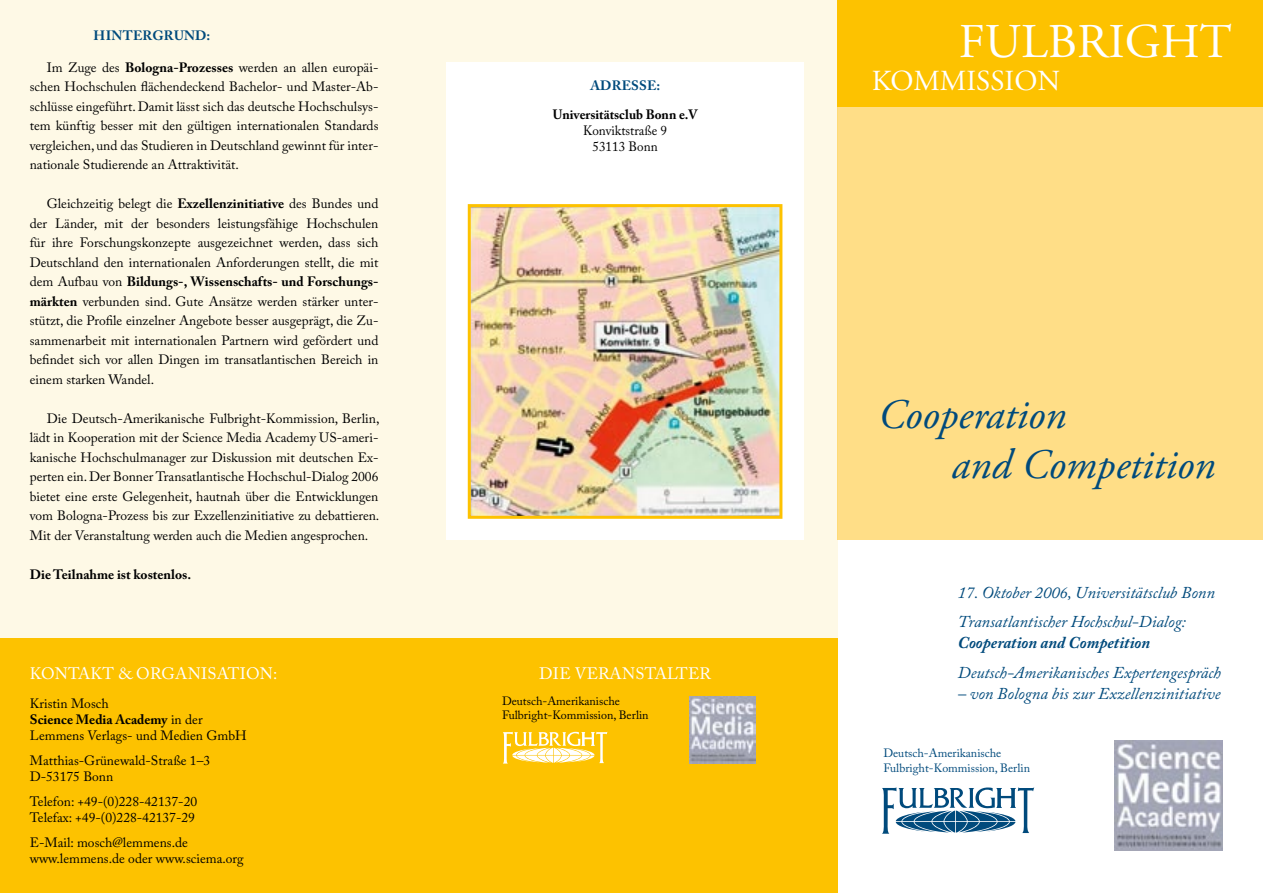
<style>
.page{position:relative;width:1263px;height:893px;background:#fff}
.page>*{position:absolute;margin:0;border:0;box-sizing:border-box;transform-origin:0 0}
.t1{font:48.45px "Adobe Garamond Pro";color:#fff}
.t2{font:italic 42px/50.4px "Adobe Garamond Pro";color:#004a7c}
.t3{font:29.1px "Adobe Garamond Pro";color:#fff}
.t4{font:italic 16.5px/29.5px "Adobe Caslon Pro";color:#004a7c}
.t5{font:16.5px "Adobe Caslon Pro";letter-spacing:.015em;color:#fff}
.t6{font:italic 700 16.5px "Adobe Caslon Pro";color:#004a7c}
.t7{font:13.5px/19.5px "Adobe Caslon Pro";color:#000}
.t8{font:700 13.5px "Adobe Caslon Pro";color:#000}
.t9{font:700 13.5px "Adobe Caslon Pro";letter-spacing:.015em;color:#004a7c}
.t10{font:12px/14.4px "Adobe Caslon Pro";color:#000}
.t11{font:12px/14.4px "Adobe Caslon Pro";color:#004a7c}
.s1{font-weight:700}
</style>
<div class="page">
<div style="left:838px;top:0;width:425px;height:122px;background:#fdc200"></div>
<div style="left:838px;top:107px;width:425px;height:433px;background:#ffde87"></div>
<img style="left:1114px;top:741px;width:108px;height:109px">
<div style="left:0;top:0;width:838px;height:638px;background:#fef9e6"></div>
<div style="left:0;top:638px;width:838px;height:255px;background:#fdc200"></div>
<svg style="left:503px;top:732px;width:104px;height:32px"></svg>
<img style="left:689px;top:696px;width:67px;height:67px">
<div style="left:446px;top:63px;width:358px;height:477px;background:#fff"></div>
<img style="left:472px;top:208px;width:306px;height:307px">
<div style="left:468px;top:204px;width:314px;height:315px;border:3px solid #fdc200"></div>
<svg style="left:882px;top:787px;width:152px;height:47px"></svg>
<p class="t9" style="left:94px;top:27px;width:118px">Hintergrund:</p>
<p class="t7" style="left:30px;top:58px;width:350px;text-align:justify;text-indent:17px">Im Zuge des <span class="s1">Bologna-Prozesses</span> werden an allen europäi&shy;schen Hochschulen flächendeckend Bachelor- und Master-Ab&shy;schlüsse eingeführt. Damit lässt sich das deutsche Hochschulsys&shy;tem künftig besser mit den gültigen internationalen Standards vergleichen, und das Studieren in Deutschland gewinnt für inter&shy;nationale Studierende an Attraktivität.</p>
<p class="t7" style="left:30px;top:194px;width:350px;text-align:justify;text-indent:17px">Gleichzeitig belegt die <span class="s1">Exzellenzinitiative</span> des Bundes und der Länder, mit der besonders leistungsfähige Hochschulen für ihre Forschungskonzepte ausgezeichnet werden, dass sich Deutschland den internationalen Anforderungen stellt, die mit dem Aufbau von <span class="s1">Bildungs-, Wissenschafts- und Forschungs&shy;märkten</span> verbunden sind. Gute Ansätze werden stärker unter&shy;stützt, die Profile einzelner Angebote besser ausgeprägt, die Zu&shy;sammenarbeit mit internatio-nalen Partnern wird gefördert und befindet sich vor allen Dingen im transatlantischen Bereich in einem starken Wandel.</p>
<p class="t7" style="left:30px;top:409px;width:351px;text-align:justify;text-indent:17px">Die Deutsch-Amerikanische Fulbright-Kommission, Berlin, lädt in Koopera-tion mit der Science Media Academy US-ameri&shy;kanische Hoch-schulmanager zur Diskussion mit deutschen Ex&shy;perten ein. Der Bonner Transatlantische Hochschul-Dialog 2006 bietet eine erste Gelegenheit, hautnah über die Entwicklungen vom Bologna-Prozess bis zur Exzellenzinitiative zu debattieren.<br>Mit der Veranstaltung werden auch die Medien angesprochen.</p>
<p class="t8" style="left:30px;top:566px;width:163px">Die Teilnahme ist kostenlos.</p>
<p class="t9" style="left:590px;top:77px;width:72px">AdreSSE:</p>
<p class="t8" style="left:553px;top:106px;width:146px">Universitätsclub Bonn e.V</p>
<p class="t7" style="left:583px;top:122px;width:86px;line-height:16.2px;text-align:center">Konviktstraße 9<br>53113 Bonn</p>
<p class="t5" style="left:30px;top:663px;width:51px">Kontakt</p>
<p class="t5" style="left:118px;top:663px;width:93px">&amp; Organisati</p>
<p class="t5" style="left:246px;top:663px;width:33px">on:</p>
<p class="t5" style="left:539px;top:663px;width:108px">Die Veranstalte</p>
<p class="t5" style="left:699px;top:663px;width:13px">r</p>
<p class="t7" style="left:30px;top:695px;width:218px;line-height:16.2px">Kristin Mosch<br><span class="s1">Science Media Academy</span> in der<br>Lemmens Verlags- und Medien GmbH</p>
<p class="t7" style="left:30px;top:752px;width:182px;line-height:16.2px">Matthias-Grünewald-Straße 1–3<br>D-53175 Bonn</p>
<p class="t7" style="left:30px;top:793px;width:169px;line-height:16.2px">Telefon: +49-(0)228-42137-20<br>Telefax: +49-(0)228-42137-29</p>
<p class="t7" style="left:30px;top:834px;width:215px;line-height:16.2px">E-Mail: mosch@lemmens.de www.lemmens.de oder www.sciema.org</p>
<p class="t10" style="left:502px;top:694px;width:148px">Deutsch-Amerikanische<br>Fulbright-Kommission, Berlin</p>
<h1 class="t1" style="left:959px;top:12px;width:274px">FULBRIGHT</h1>
<h3 class="t3" style="left:872px;top:63px;width:190px">KOMMISSION</h3>
<h2 class="t2" style="left:952px;top:391px;width:265px;text-indent:-74px">Cooperation<br>and Competition</h2>
<p class="t4" style="left:958px;top:577px;width:259px">17. Oktober 2006, Universitätsclub Bonn<br>Transatlantischer Hochschul-Dialog:</p>
<p class="t6" style="left:958px;top:633px;width:194px">Cooperation and Competition</p>
<p class="t4" style="left:958px;top:657px;width:265px">Deutsch-Amerikanisches Experten-gespräch</p>
<p class="t4" style="left:958px;top:678px;width:264px">– von Bologna bis zur Exzellenzinitiative</p>
<p class="t11" style="left:883px;top:746px;width:148px">Deutsch-Amerikanische<br>Fulbright-Kommission, Berlin</p>
</div>
